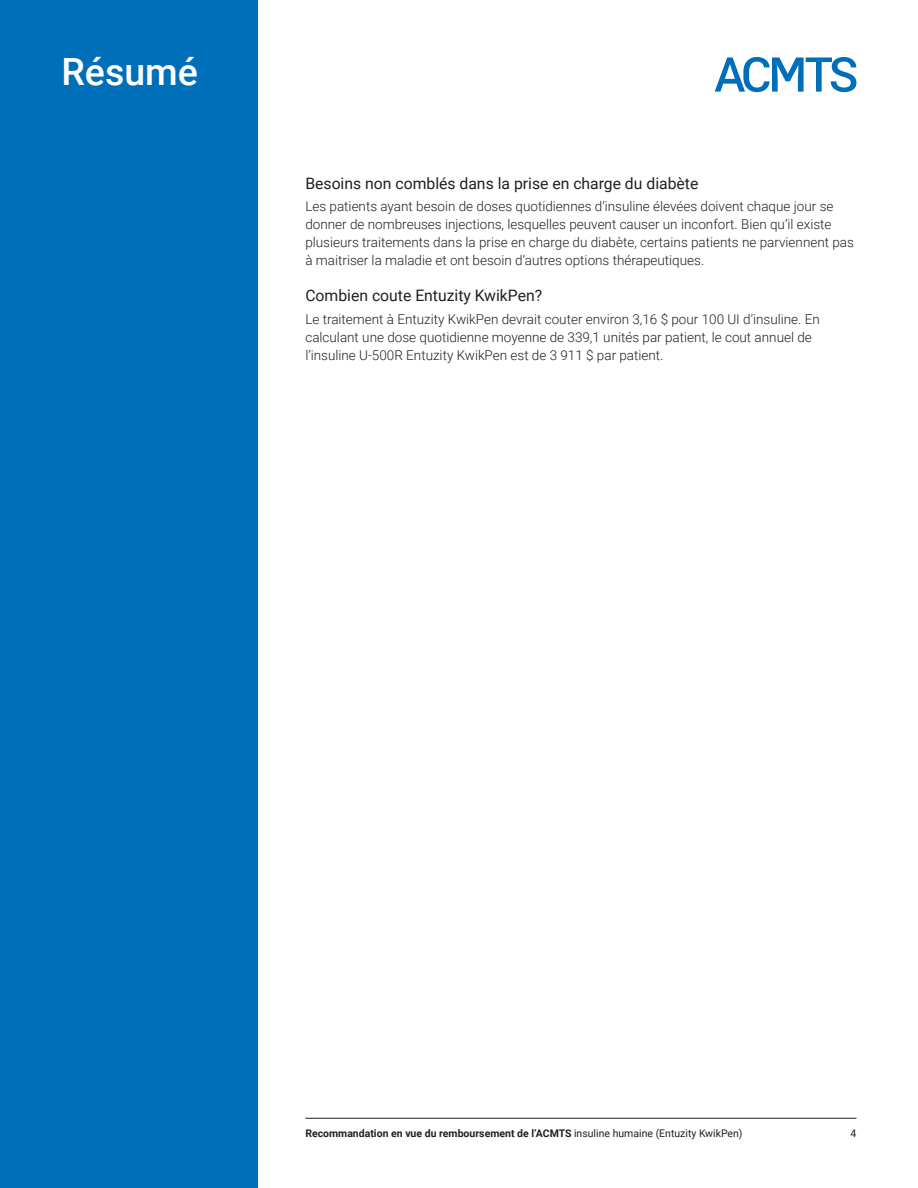
<style>
.page{position:relative;width:918px;height:1188px;background:#fff}
.page>*{position:absolute;margin:0;border:0;box-sizing:border-box;transform-origin:0 0}
.t1{font:500 37.5px "Roboto";color:#fff}
.t2{font:15.75px "Roboto";color:#231f20}
.t3{font:300 13.5px/18px "Roboto";color:#231f20}
.t4{font:700 10.5px "Roboto";color:#231f20}
.t5{font:10.5px "Roboto";color:#231f20}
.s1{font-weight:400}
</style>
<div class="page">
<svg style="left:715px;top:57px;width:141px;height:35px"></svg>
<hr style="left:305px;top:1118px;width:551px;height:1px;background:#231f20">
<div style="left:0;top:0;width:257px;height:1188px;background:#006fb9"></div>
<h1 class="t1" style="left:62px;top:46px;width:138px">Résumé</h1>
<p class="t2" style="left:305px;top:172px;width:395px">Besoins non comblés dans la prise en charge du diabète</p>
<p class="t3" style="left:305px;top:197px;width:550px">Les patients ayant besoin de doses quotidiennes d’insuline élevées doivent chaque jour se donner de nombreuses injections, lesquelles peuvent causer un inconfort. Bien qu’il existe plusieurs traitements dans la prise en charge du diabète, certains patients ne parviennent pas à maitriser la maladie et ont besoin d’autres options thérapeutiques.</p>
<p class="t2" style="left:305px;top:285px;width:238px">Combien coute Entuzity KwikPen?</p>
<p class="t3" style="left:305px;top:310px;width:516px">Le traitement à Entuzity KwikPen devrait couter environ 3,16 $ pour 100 UI d’insuline. En calculant une dose quotidienne moyenne de 339,1 unités par patient, le cout annuel de l’insuline U-500R Entuzity KwikPen est de 3 911 $ par patient.</p>
<p class="t4" style="left:305px;top:1126px;width:439px">Recommandation en vue du remboursement de l’ACMTS <span class="s1">insuline humaine (Entuzity KwikPen)</span></p>
<p class="t5" style="left:851px;top:1126px;width:7px">4</p>
</div>
